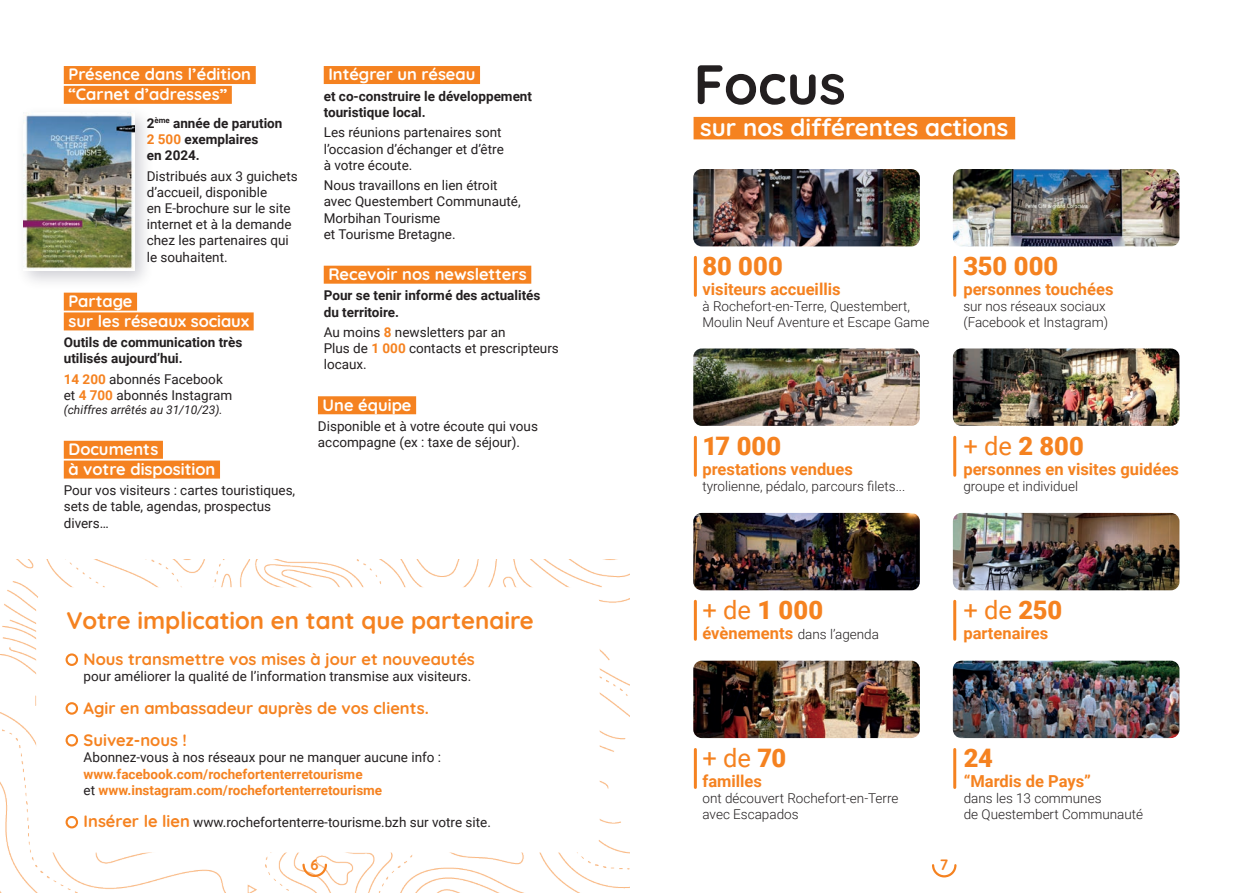
<style>
.page{position:relative;width:1259px;height:893px;background:#fff}
.page>*{position:absolute;margin:0;border:0;box-sizing:border-box;transform-origin:0 0}
.t1{font:700 55.5px "Quicksand";color:#231f20}
.t2{font:900 25.5px "Roboto";letter-spacing:.005em;color:#f58220}
.t3{font:25.5px "Roboto";color:#f58220}
.t4{font:700 24px "Quicksand";color:#f58220}
.t5{font:700 24px "Quicksand";color:#fff}
.t6{font:700 16.5px/19.8px "Quicksand";color:#fff}
.t7{font:700 16.5px "Roboto";color:#f58220}
.t8{font:700 16.5px/32.5px "Quicksand";color:#f58220}
.t9{font:700 15px "Quicksand";color:#f58220}
.t10{font:13.5px/16.2px "Roboto";color:#231f20}
.t11{font:300 13.5px/16.2px "Roboto";color:#231f20}
.t12{font:700 13.5px/16.2px "Roboto";color:#231f20}
.t13{font:700 13.5px/16.2px "Roboto";color:#f58220}
.t14{font:italic 12px "Roboto";color:#231f20}
.s1{color:#f58220}
.s2{font-weight:700;color:#f58220}
.s3{font-weight:400;color:#231f20}
.s4{font-family:"Quicksand";font-weight:700;font-size:16.5px;color:#f58220}
.s5{font-weight:400}
.s6{font-weight:700;font-size:16.5px;color:#f58220}
.s7{font-weight:900}
</style>
<div class="page">
<img style="left:0;top:559px;width:629px;height:334px">
<div style="left:36px;top:587px;width:564px;height:266px;background:#fff;border-radius:18px"></div>
<div style="left:693px;top:117px;width:322px;height:22px;background:#f58220"></div>
<img style="left:693px;top:661px;width:227px;height:77px">
<img style="left:693px;top:513px;width:227px;height:77px">
<img style="left:693px;top:348px;width:227px;height:78px">
<img style="left:693px;top:169px;width:227px;height:77px">
<img style="left:953px;top:661px;width:226px;height:77px">
<img style="left:953px;top:513px;width:226px;height:77px">
<img style="left:953px;top:348px;width:226px;height:78px">
<img style="left:953px;top:169px;width:226px;height:77px">
<hr style="left:694px;top:257px;width:3px;height:38px;background:#f58220">
<hr style="left:953px;top:257px;width:3px;height:38px;background:#f58220">
<hr style="left:953px;top:437px;width:3px;height:38px;background:#f58220">
<hr style="left:953px;top:601px;width:3px;height:38px;background:#f58220">
<hr style="left:953px;top:749px;width:3px;height:38px;background:#f58220">
<hr style="left:694px;top:437px;width:3px;height:38px;background:#f58220">
<hr style="left:694px;top:601px;width:3px;height:38px;background:#f58220">
<hr style="left:694px;top:749px;width:3px;height:38px;background:#f58220">
<div style="left:64px;top:66px;width:192px;height:18px;background:#f58220"></div>
<div style="left:64px;top:86px;width:168px;height:18px;background:#f58220"></div>
<div style="left:64px;top:293px;width:73px;height:18px;background:#f58220"></div>
<div style="left:64px;top:312px;width:190px;height:18px;background:#f58220"></div>
<div style="left:64px;top:441px;width:99px;height:18px;background:#f58220"></div>
<div style="left:64px;top:461px;width:156px;height:18px;background:#f58220"></div>
<div style="left:318px;top:396px;width:98px;height:18px;background:#f58220"></div>
<div style="left:324px;top:266px;width:207px;height:18px;background:#f58220"></div>
<div style="left:324px;top:66px;width:156px;height:18px;background:#f58220"></div>
<div style="left:16px;top:105px;width:139px;height:185px;background:#002;opacity:.19"></div>
<img style="left:23px;top:113px;width:112px;height:157px">
<div style="left:66px;top:653px;width:12px;height:13px;border:2px solid #f58220;border-radius:50%"></div>
<div style="left:66px;top:702px;width:12px;height:13px;border:2px solid #f58220;border-radius:50%"></div>
<div style="left:66px;top:734px;width:12px;height:12px;border:2px solid #f58220;border-radius:50%"></div>
<div style="left:66px;top:816px;width:12px;height:12px;border:2px solid #f58220;border-radius:50%"></div>
<svg style="left:301px;top:862px;width:27px;height:16px"></svg>
<svg style="left:932px;top:864px;width:25px;height:14px"></svg>
<p class="t6" style="left:68px;top:63px;width:184px">Présence dans l’édition “Carnet d’adresses”</p>
<p class="t12" style="left:147px;top:114px;width:137px">2<sup>ème</sup> année de parution<br><span class="s1">2 500</span> exemplaires<br>en 2024.</p>
<p class="t10" style="left:147px;top:167px;width:152px">Distribués aux 3 guichets d’accueil, disponible<br>en E-brochure sur le site internet et à la demande chez les partenaires qui le souhaitent.</p>
<p class="t6" style="left:68px;top:289px;width:182px">Partage<br>sur les réseaux sociaux</p>
<p class="t12" style="left:64px;top:334px;width:180px">Outils de communication très utilisés aujourd’hui.</p>
<p class="t10" style="left:64px;top:370px;width:170px"><span class="s2">14 200</span> abonnés Facebook et <span class="s2">4 700</span> abonnés Instagram</p>
<p class="t14" style="left:64px;top:402px;width:160px">(chiffres arrêtés au 31/10/23).</p>
<p class="t6" style="left:68px;top:438px;width:148px">Documents<br>à votre disposition</p>
<p class="t10" style="left:64px;top:482px;width:233px">Pour vos visiteurs : cartes touristiques, sets de table, agendas, prospectus divers…</p>
<p class="t6" style="left:328px;top:63px;width:149px">Intégrer un réseau</p>
<p class="t12" style="left:324px;top:87px;width:210px">et co-construire le développement touristique local.</p>
<p class="t10" style="left:324px;top:124px;width:182px">Les réunions partenaires sont l’occasion d’échanger et d’être à votre écoute.</p>
<p class="t10" style="left:324px;top:177px;width:198px">Nous travaillons en lien étroit avec Questembert Communauté,<br>Morbihan Tourisme<br>et Tourisme Bretagne.</p>
<p class="t6" style="left:328px;top:262px;width:200px">Recevoir nos newsletters</p>
<p class="t12" style="left:324px;top:287px;width:218px">Pour se tenir informé des actualités du territoire.</p>
<p class="t10" style="left:324px;top:324px;width:237px">Au moins <span class="s2">8</span> newsletters par an<br>Plus de <span class="s2">1 000</span> contacts et prescripteurs locaux.</p>
<p class="t6" style="left:322px;top:393px;width:90px">Une équipe</p>
<p class="t10" style="left:318px;top:418px;width:222px">Disponible et à votre écoute qui vous accompagne (ex : taxe de séjour).</p>
<h3 class="t4" style="left:67px;top:602px;width:469px">Votre implication en tant que partenaire</h3>
<p class="t8" style="left:84px;top:641px;width:393px">Nous transmettre vos mises à jour et nouveautés</p>
<p class="t10" style="left:84px;top:668px;width:389px">pour améliorer la qualité de l’information transmise aux visiteurs.</p>
<p class="t8" style="left:84px;top:690px;width:347px">Agir en ambassadeur auprès de vos clients.<br>Suivez-nous !</p>
<p class="t10" style="left:84px;top:749px;width:359px">Abonnez-vous à nos réseaux pour ne manquer aucune info :</p>
<p class="t13" style="left:84px;top:765px;width:300px">www.facebook.com/rochefortenterretourisme<br><span class="s3">et</span> www.instagram.com/rochefortenterretourisme</p>
<p class="t10" style="left:84px;top:814px;width:409px"><span class="s4">Insérer le lien</span> www.rochefortenterre-tourisme.bzh sur votre site.</p>
<h1 class="t1" style="left:693px;top:41px;width:154px">Focus</h1>
<h3 class="t5" style="left:700px;top:109px;width:310px">sur nos différentes actions</h3>
<h2 class="t2" style="left:702px;top:248px;width:82px">80 000</h2>
<p class="t7" style="left:702px;top:277px;width:140px">visiteurs accueillis</p>
<p class="t11" style="left:702px;top:298px;width:228px">à Rochefort-en-Terre, Questembert,<br>Moulin Neuf Aventure et Escape Game</p>
<h2 class="t2" style="left:963px;top:248px;width:96px">350 000</h2>
<p class="t7" style="left:963px;top:277px;width:152px">personnes touchées</p>
<p class="t11" style="left:963px;top:298px;width:146px">sur nos réseaux sociaux (Facebook et Instagram)</p>
<h2 class="t2" style="left:702px;top:428px;width:80px">17 000</h2>
<p class="t7" style="left:702px;top:457px;width:152px">prestations vendues</p>
<p class="t11" style="left:702px;top:477px;width:204px">tyrolienne, pédalo, parcours filets...</p>
<h2 class="t2" style="left:963px;top:428px;width:122px"><span class="s5">+ de</span> 2 800</h2>
<p class="t7" style="left:963px;top:457px;width:217px">personnes en visites guidées</p>
<p class="t11" style="left:963px;top:477px;width:116px">groupe et individuel</p>
<h2 class="t2" style="left:702px;top:592px;width:122px"><span class="s5">+ de</span> 1 000</h2>
<p class="t11" style="left:702px;top:625px;width:178px"><span class="s6">évènements</span> dans l’agenda</p>
<h2 class="t3" style="left:702px;top:740px;width:85px">+ de <span class="s7">70</span></h2>
<p class="t7" style="left:702px;top:769px;width:61px">familles</p>
<p class="t11" style="left:702px;top:790px;width:198px">ont découvert Rochefort-en-Terre avec Escapados</p>
<h2 class="t3" style="left:963px;top:592px;width:100px">+ de <span class="s7">250</span></h2>
<p class="t7" style="left:963px;top:621px;width:86px">partenaires</p>
<h2 class="t2" style="left:963px;top:740px;width:31px">24</h2>
<p class="t7" style="left:963px;top:769px;width:129px">“Mardis de Pays”</p>
<p class="t11" style="left:963px;top:790px;width:181px">dans les 13 communes<br>de Questembert Communauté</p>
<p class="t9" style="left:311px;top:853px;width:10px">6</p>
<p class="t9" style="left:940px;top:853px;width:10px">7</p>
</div>
